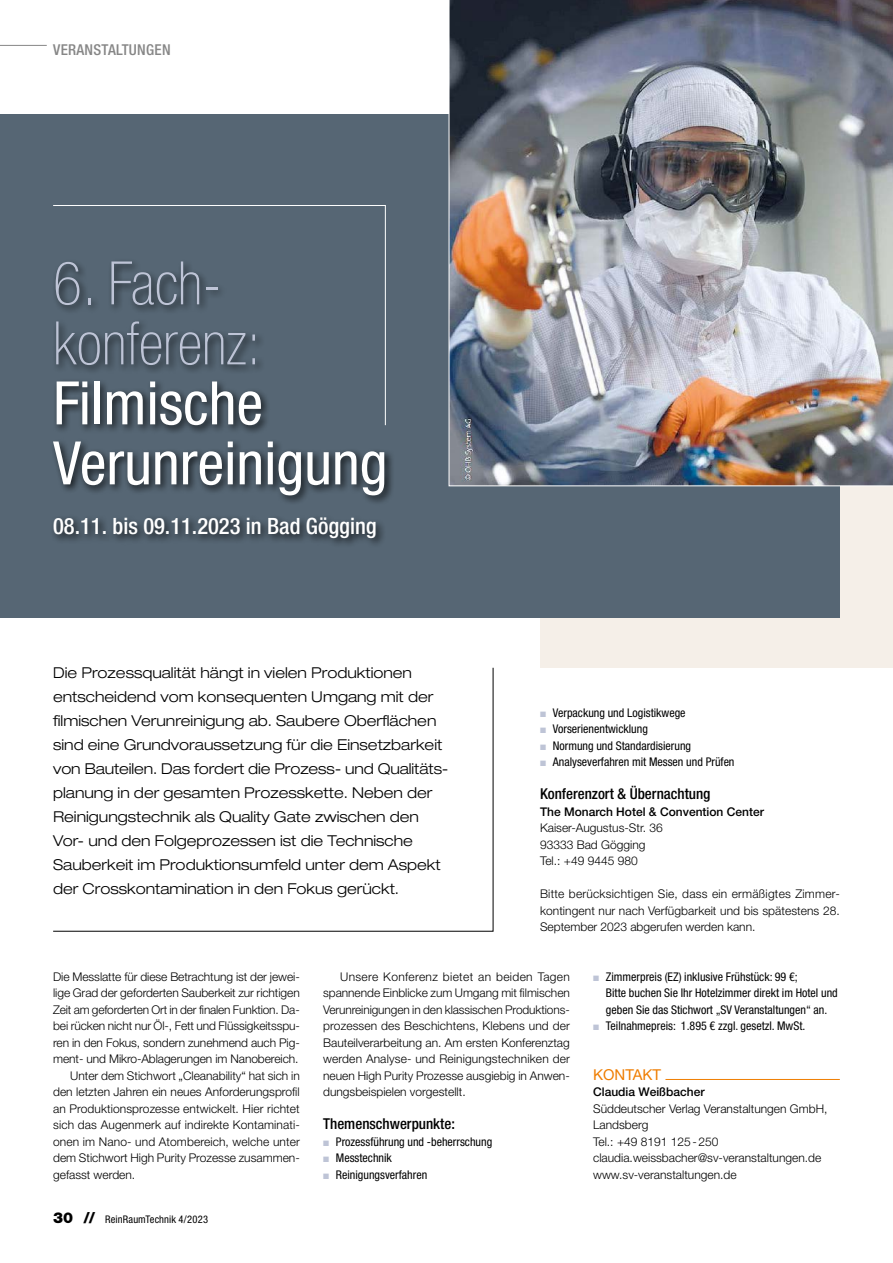
<style>
.page{position:relative;width:893px;height:1263px;background:#fff}
.page>*{position:absolute;margin:0;border:0;box-sizing:border-box;transform-origin:0 0}
.t1{font:condensed 60px/60px "Helvetica Neue LT Std";color:#fff}
.t2{font:100 condensed 60px/60px "Helvetica Neue LT Std";color:#bec4d6}
.t3{font:500 condensed 22.5px "Helvetica Neue LT Std";color:#fff}
.t4{font:300 expanded 15px/24px "Helvetica Neue LT Std";color:#000}
.t5{font:500 condensed 15px "Helvetica Neue LT Std";color:#000}
.t6{font:500 condensed 15px "Helvetica Neue LT Std";letter-spacing:.02em;color:#878787}
.t7{font:15px "Helvetica Neue LT Std";color:#ef7d00}
.t8{font:300 12px/16.5px "Helvetica Neue LT Std";color:#000}
.t9{font:condensed 12px/16.5px "Helvetica Neue LT Std";color:#000}
.t10{font:500 12px "Helvetica Neue LT Std";color:#000}
.t11{font:condensed 10.5px "Helvetica Neue LT Std";letter-spacing:.01em;color:#000}
.s1{color:#bec4d6}
.s2{font-weight:900;font-stretch:normal;font-size:15px}
</style>
<div class="page">
<div style="left:540px;top:0;width:353px;height:667px;background:#f5efe8"></div>
<div style="left:0;top:115px;width:840px;height:503px;background:#566674"></div>
<img style="left:449px;top:0;width:444px;height:486px">
<div style="left:50px;top:258px;width:344px;height:290px;background:#000;opacity:.75"></div>
<hr style="left:665px;top:1079px;width:175px;height:1px;background:#ef7d00">
<svg style="left:53px;top:667px;width:440px;height:264px"></svg>
<svg style="left:53px;top:205px;width:333px;height:221px"></svg>
<hr style="left:0;top:45px;width:47px;height:1px;background:#878787">
<p class="t6" style="left:53px;top:41px;width:119px">Veranstaltungen</p>
<h1 class="t2" style="left:53px;top:253px;width:209px">6. Fach&shy;konferenz:</h1>
<h1 class="t1" style="left:53px;top:373px;width:336px">Filmische<br>Verunreinigung</h1>
<h2 class="t3" style="left:53px;top:512px;width:325px">08.11. bis 09.11.2023 in Bad Gögging</h2>
<p class="t4" style="left:53px;top:661px;width:395px">Die Prozessqualität hängt in vielen Produktionen entscheidend vom konsequenten Umgang mit der filmischen Verunreinigung ab. Saubere Oberflächen sind eine Grundvoraussetzung für die Einsetzbarkeit von Bauteilen. Das fordert die Prozess- und Qualitäts&shy;planung in der gesamten Prozesskette. Neben der Reinigungstechnik als Quality Gate zwischen den Vor- und den Folgeprozessen ist die Technische Sauberkeit im Produktionsumfeld unter dem Aspekt der Crosskontamination in den Fokus gerückt.</p>
<p class="t9" style="left:540px;top:704px;width:196px"><span class="s1">◾</span> Verpackung und Logistikwege<br><span class="s1">◾</span> Vorserienentwicklung<br><span class="s1">◾</span> Normung und Standardisierung<br><span class="s1">◾</span> Analyseverfahren mit Messen und Prüfen</p>
<p class="t5" style="left:540px;top:785px;width:172px">Konferenzort &amp; Übernachtung</p>
<p class="t10" style="left:540px;top:804px;width:225px">The Monarch Hotel &amp; Convention Center</p>
<p class="t8" style="left:540px;top:820px;width:124px">Kaiser-Augustus-Str. 36<br>93333 Bad Gögging<br>Tel.: +49 9445 980</p>
<p class="t8" style="left:540px;top:886px;width:301px;text-align:justify">Bitte berücksichtigen Sie, dass ein ermäßigtes Zimmer&shy;kontingent nur nach Verfügbarkeit und bis spätestens 28.<br>September 2023 abgerufen werden kann.</p>
<p class="t8" style="left:53px;top:968px;width:248px">Die Messlatte für diese Betrachtung ist der jewei-</p>
<p class="t8" style="left:53px;top:985px;width:248px">lige Grad der geforderten Sauberkeit zur richtigen</p>
<p class="t8" style="left:53px;top:1001px;width:248px">Zeit am geforderten Ort in der finalen Funktion. Da-</p>
<p class="t8" style="left:53px;top:1018px;width:248px">bei rücken nicht nur Öl-, Fett und Flüssigkeitsspu-</p>
<p class="t8" style="left:53px;top:1034px;width:248px">ren in den Fokus, sondern zunehmend auch Pig-</p>
<p class="t8" style="left:53px;top:1051px;width:247px">ment- und Mikro-Ablagerungen im Nanobereich.</p>
<p class="t8" style="left:70px;top:1067px;width:231px">Unter dem Stichwort „Cleanability“ hat sich in</p>
<p class="t8" style="left:53px;top:1084px;width:248px">den letzten Jahren ein neues Anforderungsprofil</p>
<p class="t8" style="left:53px;top:1100px;width:248px">an Produktionsprozesse entwickelt. Hier richtet</p>
<p class="t8" style="left:53px;top:1117px;width:248px">sich das Augenmerk auf indirekte Kontaminati-</p>
<p class="t8" style="left:53px;top:1133px;width:248px">onen im Nano- und Atombereich, welche unter</p>
<p class="t8" style="left:53px;top:1150px;width:248px">dem Stichwort High Purity Prozesse zusammen-</p>
<p class="t8" style="left:53px;top:1166px;width:84px">gefasst werden.</p>
<p class="t11" style="left:53px;top:1213px;width:156px"><span class="s2">30 //</span> ReinRaumTechnik 4/2023</p>
<p class="t8" style="left:323px;top:968px;width:248px;text-align:justify;text-indent:17px">Unsere Konferenz bietet an beiden Tagen spannende Einblicke zum Umgang mit filmischen Verunreinigungen in den klassischen Produktions&shy;prozessen des Beschichtens, Klebens und der Bauteilverarbeitung an. Am ersten Konferenztag werden Analyse- und Reinigungstechniken der neuen High Purity Prozesse ausgiebig in Anwen&shy;dungsbeispielen vorgestellt.</p>
<p class="t5" style="left:323px;top:1115px;width:133px">Themenschwerpunkte:</p>
<p class="t9" style="left:323px;top:1133px;width:171px"><span class="s1">◾</span> Prozessführung und -beherrschung <span class="s1">◾</span> Messtechnik<br><span class="s1">◾</span> Reinigungsverfahren</p>
<p class="t9" style="left:593px;top:968px;width:206px"><span class="s1">◾</span> Zimmerpreis (EZ) inklusive Frühstück: 99 €;</p>
<p class="t9" style="left:606px;top:985px;width:233px">Bitte buchen Sie Ihr Hotelzimmer direkt im Hotel und</p>
<p class="t9" style="left:606px;top:1001px;width:223px">geben Sie das Stichwort „SV Veranstaltungen“ an.</p>
<p class="t9" style="left:593px;top:1018px;width:214px"><span class="s1">◾</span> Teilnahmepreis: 1.895 € zzgl. gesetzl. MwSt.</p>
<p class="t7" style="left:593px;top:1066px;width:69px">KONTAKT</p>
<p class="t10" style="left:593px;top:1085px;width:113px">Claudia Weißbacher</p>
<p class="t8" style="left:593px;top:1100px;width:236px">Süddeutscher Verlag Veranstaltungen GmbH,<br>Landsberg<br>Tel.: +49 8191 125-250 claudia.weissbacher@sv-veranstaltungen.de www.sv-veranstaltungen.de</p>
</div>
